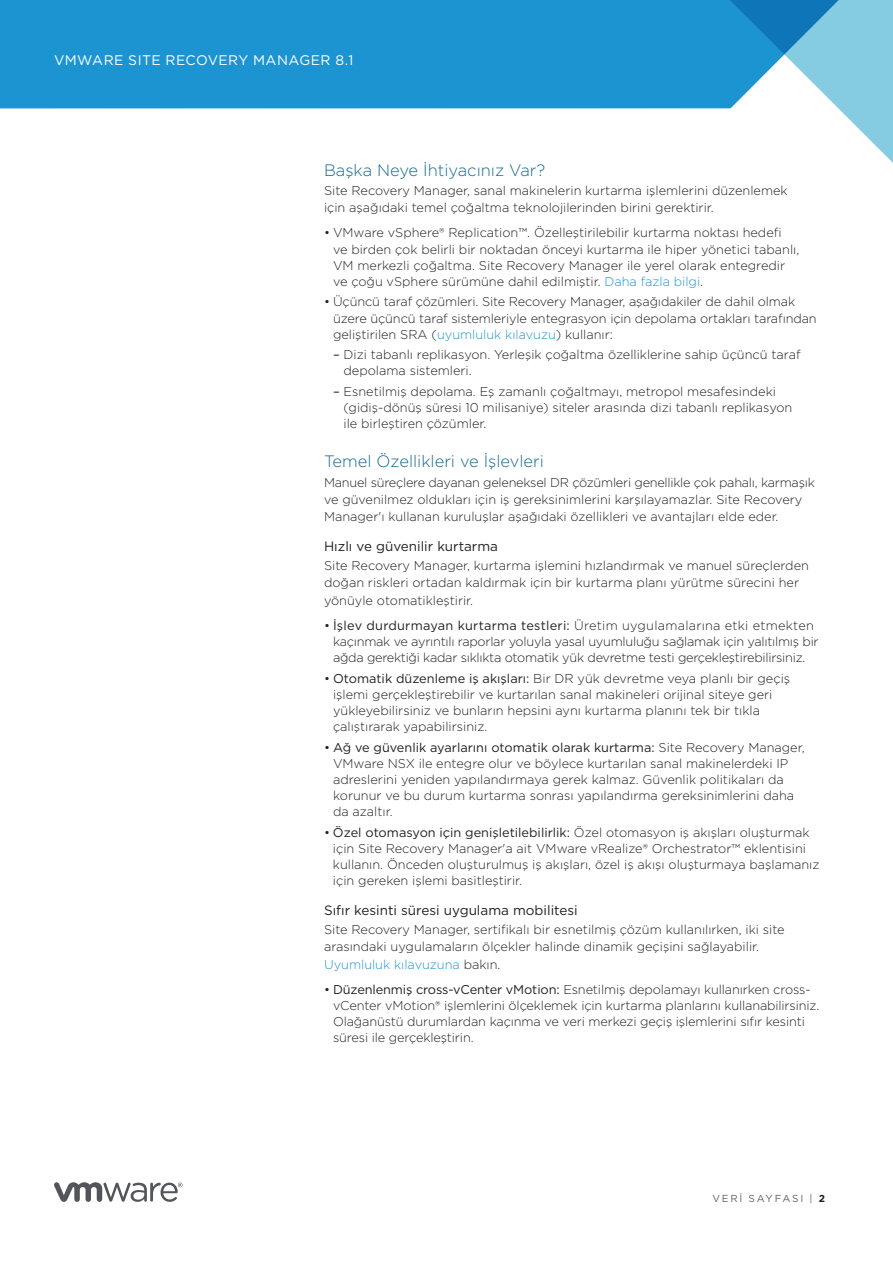
<style>
.page{position:relative;width:893px;height:1263px;background:#fff}
.page>*{position:absolute;margin:0;border:0;box-sizing:border-box;transform-origin:0 0}
._5a__SUBHEAD-1{font:300 16.5px "Gotham";color:#176a92}
.FOLIO-WHITE{font:13.8px "Gotham";letter-spacing:.03em;color:#fff}
._5a__SUBHEAD-2-BLK{font:13.5px "Gotham";color:#231f20}
._3a__BODY_TEXT{font:300 12.75px/16.2px "Gotham";color:#231f20}
._3a__BODY_TEXT-2{font:300 12.75px/16.2px "Gotham";letter-spacing:-.02em;color:#231f20}
.FOLIO-BOTTOM-GRAY{font:10.2px "Gotham";letter-spacing:.175em;color:#636366}
.s1{color:#1c94d2}
.s2{font-weight:400}
.s3{font-weight:700;color:#231f20}
</style>
<div class="page">
<svg style="left:54px;top:1182px;width:129px;height:20px"></svg>
<div style="left:0;top:0;width:717px;height:108px;background:#1c94d2"></div>
<svg style="left:717px;top:0;width:176px;height:163px"></svg>
<p class="FOLIO-WHITE" style="left:54px;top:52px;width:301px">VMWARE SITE RECOVERY MANAGER 8.1</p>
<p class="_5a__SUBHEAD-1" style="left:324px;top:159px;width:223px">Başka Neye İhtiyacınız Var?</p>
<p class="_3a__BODY_TEXT" style="left:324px;top:182px;width:465px;line-height:17.2px">Site Recovery Manager, sanal makinelerin kurtarma işlemlerini düzenlemek için aşağıdaki temel çoğaltma teknolojilerinden birini gerektirir.</p>
<p class="_3a__BODY_TEXT" style="left:333px;top:224px;width:468px;text-indent:-9px">• VMware vSphere® Replication™. Özelleştirilebilir kurtarma noktası hedefi<br>ve birden çok belirli bir noktadan önceyi kurtarma ile hiper yönetici tabanlı, VM merkezli çoğaltma. Site Recovery Manager ile yerel olarak entegredir ve çoğu vSphere sürümüne dahil edilmiştir. <span class="s1">Daha fazla bilgi</span>.</p>
<p class="_3a__BODY_TEXT" style="left:333px;top:293px;width:485px;text-indent:-9px">• Üçüncü taraf çözümleri. Site Recovery Manager, aşağıdakiler de dahil olmak üzere üçüncü taraf sistemleriyle entegrasyon için depolama ortakları tarafından geliştirilen SRA (<span class="s1">uyumluluk kılavuzu</span>) kullanır:</p>
<p class="_3a__BODY_TEXT" style="left:344px;top:346px;width:459px;text-indent:-10px"><span class="s2">–</span> Dizi tabanlı replikasyon. Yerleşik çoğaltma özelliklerine sahip üçüncü taraf depolama sistemleri.</p>
<p class="_3a__BODY_TEXT" style="left:344px;top:383px;width:450px;text-indent:-10px"><span class="s2">–</span> Esnetilmiş depolama. Eş zamanlı çoğaltmayı, metropol mesafesindeki (gidiş-dönüş süresi 10 milisaniye) siteler arasında dizi tabanlı replikasyon ile birleştiren çözümler.</p>
<p class="_5a__SUBHEAD-1" style="left:324px;top:451px;width:221px">Temel Özellikleri ve İşlevleri</p>
<p class="_3a__BODY_TEXT" style="left:324px;top:473px;width:492px;line-height:17.2px">Manuel süreçlere dayanan geleneksel DR çözümleri genellikle çok pahalı, karmaşık ve güvenilmez oldukları için iş gereksinimlerini karşılayamazlar. Site Recovery<br>Manager'ı kullanan kuruluşlar aşağıdaki özellikleri ve avantajları elde eder.</p>
<p class="_5a__SUBHEAD-2-BLK" style="left:324px;top:537px;width:176px">Hızlı ve güvenilir kurtarma</p>
<p class="_3a__BODY_TEXT" style="left:324px;top:557px;width:486px;line-height:17.2px">Site Recovery Manager, kurtarma işlemini hızlandırmak ve manuel süreçlerden doğan riskleri ortadan kaldırmak için bir kurtarma planı yürütme sürecini her yönüyle otomatikleştirir.</p>
<p class="_3a__BODY_TEXT-2" style="left:333px;top:617px;width:487px;text-indent:-9px">• <span class="s2">İşlev durdurmayan kurtarma testleri:</span> Üretim uygulamalarına etki etmekten kaçınmak ve ayrıntılı raporlar yoluyla yasal uyumluluğu sağlamak için yalıtılmış bir ağda gerektiği kadar sıklıkta otomatik yük devretme testi gerçekleştirebilirsiniz.</p>
<p class="_3a__BODY_TEXT" style="left:333px;top:670px;width:459px;text-indent:-9px">• <span class="s2">Otomatik düzenleme iş akışları:</span> Bir DR yük devretme veya planlı bir geçiş işlemi gerçekleştirebilir ve kurtarılan sanal makineleri orijinal siteye geri yükleyebilirsiniz ve bunların hepsini aynı kurtarma planını tek bir tıkla çalıştırarak yapabilirsiniz.</p>
<p class="_3a__BODY_TEXT" style="left:333px;top:739px;width:473px;text-indent:-9px">• <span class="s2">Ağ ve güvenlik ayarlarını otomatik olarak kurtarma:</span> Site Recovery Manager, VMware NSX ile entegre olur ve böylece kurtarılan sanal makinelerdeki IP adreslerini yeniden yapılandırmaya gerek kalmaz. Güvenlik politikaları da korunur ve bu durum kurtarma sonrası yapılandırma gereksinimlerini daha da azaltır.</p>
<p class="_3a__BODY_TEXT" style="left:333px;top:824px;width:488px;text-indent:-9px">• <span class="s2">Özel otomasyon için genişletilebilirlik:</span> Özel otomasyon iş akışları oluşturmak için Site Recovery Manager'a ait VMware vRealize® Orchestrator™ eklentisini kullanın. Önceden oluşturulmuş iş akışları, özel iş akışı oluşturmaya başlamanız için gereken işlemi basitleştirir.</p>
<p class="_5a__SUBHEAD-2-BLK" style="left:324px;top:901px;width:255px">Sıfır kesinti süresi uygulama mobilitesi</p>
<p class="_3a__BODY_TEXT" style="left:324px;top:920px;width:462px;line-height:17.2px">Site Recovery Manager, sertifikalı bir esnetilmiş çözüm kullanılırken, iki site arasındaki uygulamaların ölçekler halinde dinamik geçişini sağlayabilir.<br><span class="s1">Uyumluluk kılavuzuna</span> bakın.</p>
<p class="_3a__BODY_TEXT" style="left:333px;top:981px;width:488px;text-indent:-9px">• <span class="s2">Düzenlenmiş cross-vCenter vMotion:</span> Esnetilmiş depolamayı kullanırken cross&shy;vCenter vMotion® işlemlerini ölçeklemek için kurtarma planlarını kullanabilirsiniz.<br>Olağanüstü durumlardan kaçınma ve veri merkezi geçiş işlemlerini sıfır kesinti süresi ile gerçekleştirin.</p>
<p class="FOLIO-BOTTOM-GRAY" style="left:712px;top:1191px;width:114px">VERI SAYFASI | <span class="s3">2</span></p>
</div>
